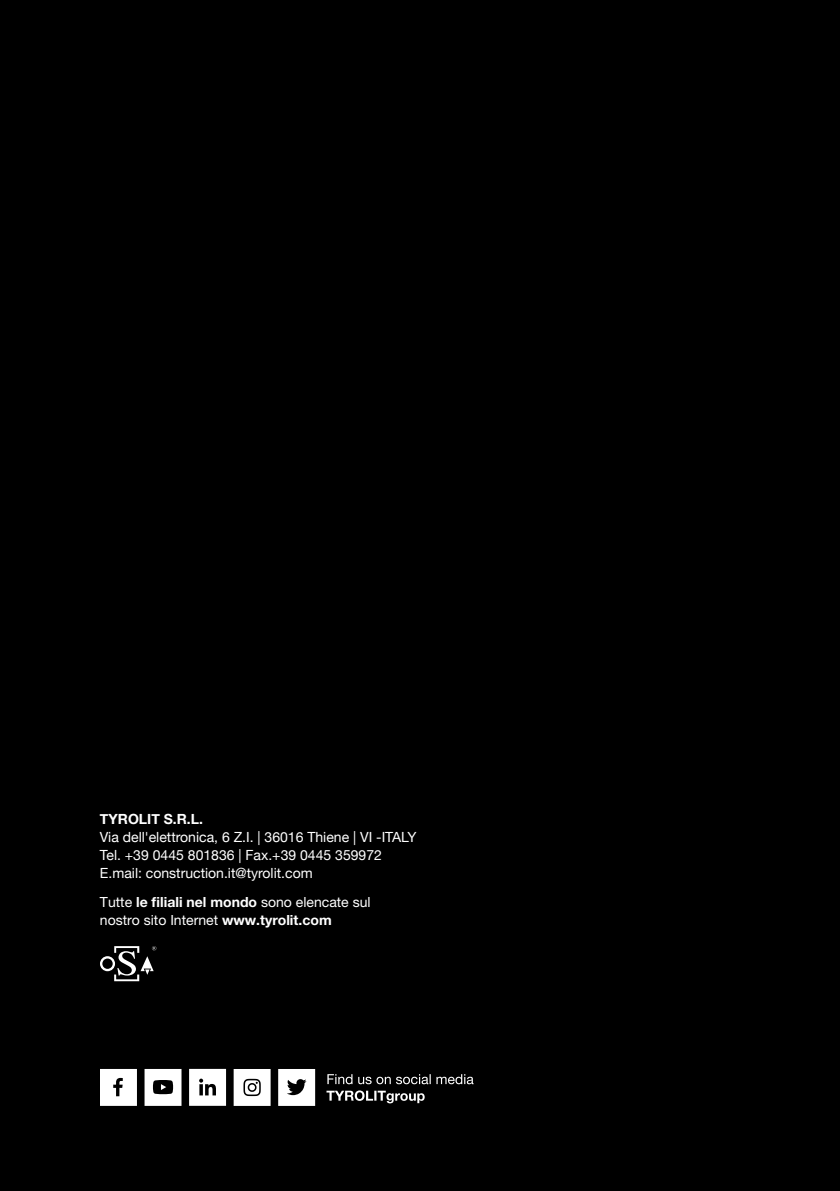
<style>
.page{position:relative;width:840px;height:1191px;background:#fff}
.page>*{position:absolute;margin:0;border:0;box-sizing:border-box;transform-origin:0 0}
.t1{font:14px/18px "Helvetica Neue";color:#fff}
.t2{font:14px/18px "Helvetica Neue LT Pro";color:#fff}
.t3{font:700 14px "Helvetica Neue";color:#fff}
.s1{font-weight:700}
</style>
<div class="page">
<div style="left:0;top:0;width:839px;height:1191px;background:#000"></div>
<svg style="left:100px;top:946px;width:56px;height:35px"></svg>
<svg style="left:326px;top:1090px;width:98px;height:13px"></svg>
<svg style="left:327px;top:1074px;width:146px;height:10px"></svg>
<svg style="left:100px;top:1069px;width:37px;height:36px"></svg>
<svg style="left:144px;top:1069px;width:37px;height:36px"></svg>
<svg style="left:278px;top:1069px;width:37px;height:37px"></svg>
<svg style="left:233px;top:1069px;width:37px;height:37px"></svg>
<svg style="left:189px;top:1068px;width:37px;height:37px"></svg>
<p class="t3" style="left:100px;top:807px;width:104px">TYROLIT S.R.L.</p>
<p class="t1" style="left:100px;top:828px;width:318px">Via dell'elettronica, 6 Z.I. | 36016 Thiene | VI -ITALY<br>Tel. +39 0445 801836 | Fax.+39 0445 359972<br>E.mail: construction.it@tyrolit.com</p>
<p class="t2" style="left:100px;top:892px;width:272px">Tutte <span class="s1">le filiali nel mondo</span> sono elencate sul nostro sito Internet <span class="s1">www.tyrolit.com</span></p>
</div>
